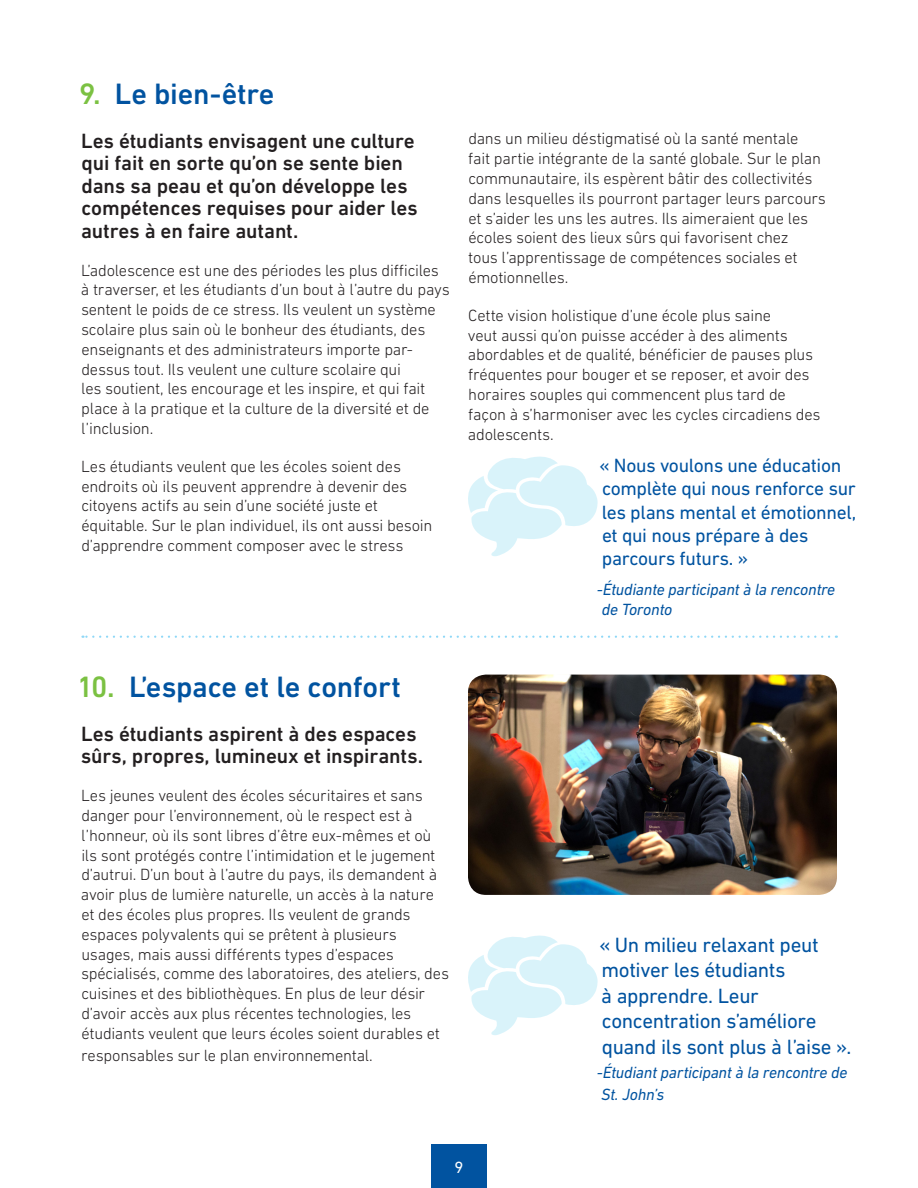
<style>
.page{position:relative;width:918px;height:1188px;background:#fff}
.page>*{position:absolute;margin:0;border:0;box-sizing:border-box;transform-origin:0 0}
.Body_Copy{font:500 30px "DIN Next W1 G";letter-spacing:-.005em;color:#0153a0}
.Body_Copy-2{font:500 21px/22.5px "DIN Next W1 G";letter-spacing:-.005em;color:#231f20}
.Body_Copy-3{font:21px/25.5px "DIN Next W1 G";letter-spacing:-.02em;color:#0153a0}
.Body_Copy-4{font:19.5px/23.4px "DIN Next W1 G";letter-spacing:-.015em;color:#0153a0}
.Body_Copy-5{font:300 16.5px/19.8px "DIN Next W1 G";letter-spacing:-.015em;color:#231f20}
.Body_Copy-6{font:italic 16.5px/21.6px "DIN Next W1 G";letter-spacing:-.015em;color:#0153a0}
.t1{font:16.5px "DIN Next W1 G";color:#fff}
.s1{color:#7bc142}
</style>
<div class="page">
<div style="left:431px;top:1145px;width:56px;height:43px;background:#0153a0"></div>
<svg style="left:468px;top:456px;width:130px;height:100px"></svg>
<svg style="left:468px;top:935px;width:130px;height:100px"></svg>
<svg style="left:82px;top:636px;width:747px;height:2px"></svg>
<img style="left:468px;top:675px;width:369px;height:220px">
<p class="Body_Copy" style="left:79px;top:77px;width:197px"><span class="s1">9.</span> Le bien-être</p>
<p class="Body_Copy-2" style="left:81px;top:129px;width:338px">Les étudiants envisagent une culture qui fait en sorte qu’on se sente bien dans sa peau et qu’on développe les compétences requises pour aider les autres à en faire autant.</p>
<p class="Body_Copy-5" style="left:81px;top:260px;width:370px">L’adolescence est une des périodes les plus difficiles à traverser, et les étudiants d’un bout à l’autre du pays sentent le poids de ce stress. Ils veulent un système scolaire plus sain où le bonheur des étudiants, des enseignants et des administrateurs importe par&shy;dessus tout. Ils veulent une culture scolaire qui<br>les soutient, les encourage et les inspire, et qui fait place à la pratique et la culture de la diversité et de l’inclusion.</p>
<p class="Body_Copy-5" style="left:81px;top:456px;width:353px">Les étudiants veulent que les écoles soient des endroits où ils peuvent apprendre à devenir des citoyens actifs au sein d’une société juste et équitable. Sur le plan individuel, ils ont aussi besoin d’apprendre comment composer avec le stress</p>
<p class="Body_Copy-5" style="left:468px;top:129px;width:359px">dans un milieu déstigmatisé où la santé mentale<br>fait partie intégrante de la santé globale. Sur le plan communautaire, ils espèrent bâtir des collectivités dans lesquelles ils pourront partager leurs parcours et s’aider les uns les autres. Ils aimeraient que les écoles soient des lieux sûrs qui favorisent chez<br>tous l’apprentissage de compétences sociales et émotionnelles.</p>
<p class="Body_Copy-5" style="left:468px;top:305px;width:354px">Cette vision holistique d’une école plus saine<br>veut aussi qu’on puisse accéder à des aliments abordables et de qualité, bénéficier de pauses plus fréquentes pour bouger et se reposer, et avoir des horaires souples qui commencent plus tard de façon à s’harmoniser avec les cycles circadiens des adolescents.</p>
<p class="Body_Copy-4" style="left:599px;top:453px;width:259px">« Nous voulons une éducation complète qui nous renforce sur les plans mental et émotionnel, et qui nous prépare à des parcours futurs. »</p>
<p class="Body_Copy-6" style="left:602px;top:580px;width:235px;line-height:19.8px;text-indent:-5px">-Étudiante participant à la rencontre de Toronto</p>
<p class="Body_Copy" style="left:77px;top:670px;width:326px"><span class="s1">10.</span> L’espace et le confort</p>
<p class="Body_Copy-2" style="left:81px;top:722px;width:344px">Les étudiants aspirent à des espaces sûrs, propres, lumineux et inspirants.</p>
<p class="Body_Copy-5" style="left:81px;top:785px;width:370px">Les jeunes veulent des écoles sécuritaires et sans danger pour l’environnement, où le respect est à l’honneur, où ils sont libres d’être eux-mêmes et où ils sont protégés contre l’intimidation et le jugement d’autrui. D’un bout à l’autre du pays, ils demandent à avoir plus de lumière naturelle, un accès à la nature et des écoles plus propres. Ils veulent de grands espaces polyvalents qui se prêtent à plusieurs usages, mais aussi différents types d’espaces spécialisés, comme des laboratoires, des ateliers, des cuisines et des bibliothèques. En plus de leur désir d’avoir accès aux plus récentes technologies, les étudiants veulent que leurs écoles soient durables et</p>
<p class="Body_Copy-5" style="left:81px;top:1046px;width:293px">responsables sur le plan environnemental.</p>
<p class="Body_Copy-3" style="left:599px;top:932px;width:254px">« Un milieu relaxant peut motiver les étudiants<br>à apprendre. Leur concentration s’améliore quand ils sont plus à l’aise ».</p>
<p class="Body_Copy-6" style="left:597px;top:1062px;width:252px">-Étudiant participant à la rencontre de<br>St. John’s</p>
<p class="t1" style="left:455px;top:1158px;width:10px">9</p>
</div>
